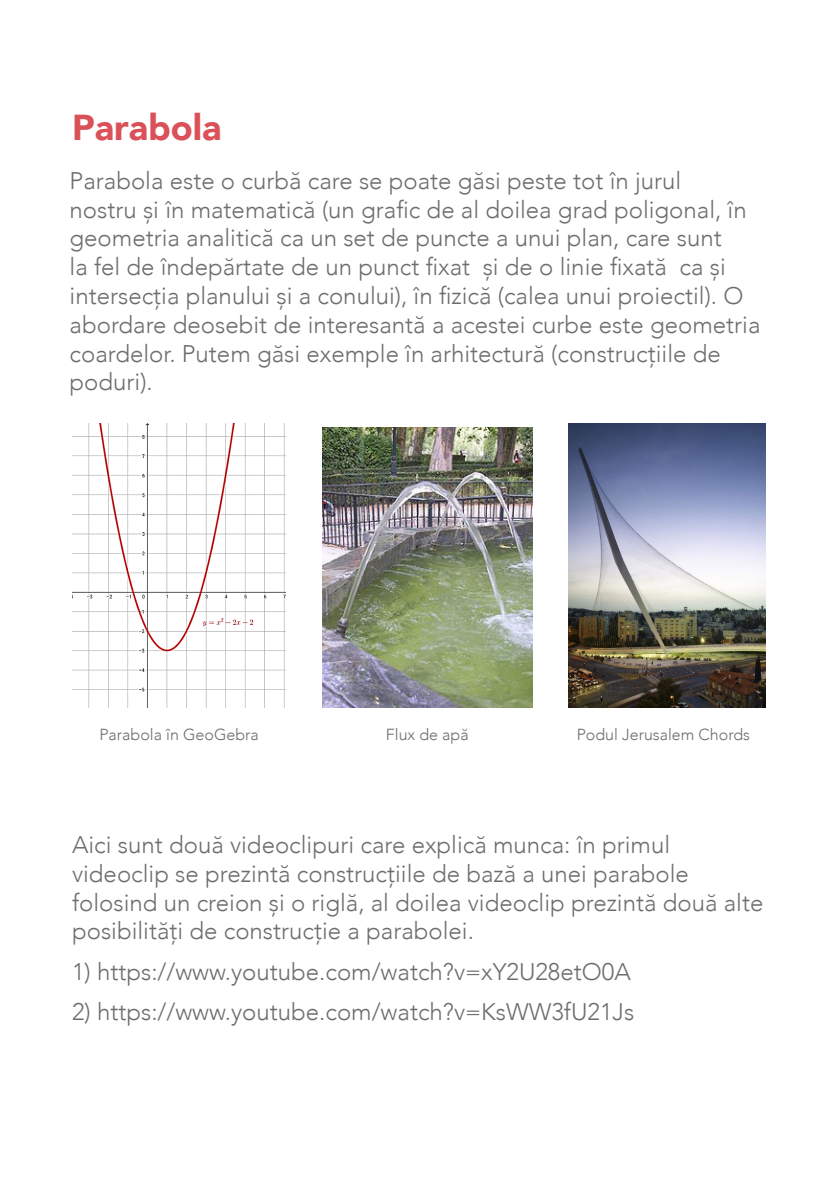
<style>
.page{position:relative;width:840px;height:1191px;background:#fff}
.page>*{position:absolute;margin:0;border:0;box-sizing:border-box;transform-origin:0 0}
.SOUS_TITRE{font:900 36px "Avenir";color:#da5159}
.SOUS_TITRE-2{font:300 24px/28.8px "Avenir";color:#6c6d70}
.SOUS_TITRE-3{font:300 16px "Avenir";color:#6c6d70}
</style>
<div class="page">
<img style="left:72px;top:423px;width:213px;height:284px">
<img style="left:322px;top:427px;width:210px;height:280px">
<img style="left:568px;top:423px;width:197px;height:284px">
<p class="SOUS_TITRE" style="left:72px;top:97px;width:151px">Parabola</p>
<p class="SOUS_TITRE-2" style="left:70px;top:166px;width:692px">Parabola este o curbă care se poate găsi peste tot în jurul<br>nostru și în matematică (un grafic de al doilea grad poligonal, în geometria analitică ca un set de puncte a unui plan, care sunt<br>la fel de îndepărtate de un punct fixat și de o linie fixată ca și intersecția planului și a conului), în fizică (calea unui proiectil). O abordare deosebit de interesantă a acestei curbe este geometria coardelor. Putem găsi exemple în arhitectură (construcțiile de poduri).</p>
<p class="SOUS_TITRE-3" style="left:99px;top:724px;width:161px">Parabola în GeoGebra</p>
<p class="SOUS_TITRE-3" style="left:385px;top:724px;width:84px">Flux de apă</p>
<p class="SOUS_TITRE-3" style="left:576px;top:724px;width:175px">Podul Jerusalem Chords</p>
<p class="SOUS_TITRE-2" style="left:72px;top:830px;width:692px">Aici sunt două videoclipuri care explică munca: în primul videoclip se prezintă construcțiile de bază a unei parabole folosind un creion și o riglă, al doilea videoclip prezintă două alte posibilități de construcție a parabolei.</p>
<p class="SOUS_TITRE-2" style="left:72px;top:957px;width:560px">1) https://www.youtube.com/watch?v=xY2U28etO0A</p>
<p class="SOUS_TITRE-2" style="left:72px;top:997px;width:563px">2) https://www.youtube.com/watch?v=KsWW3fU21Js</p>
</div>
